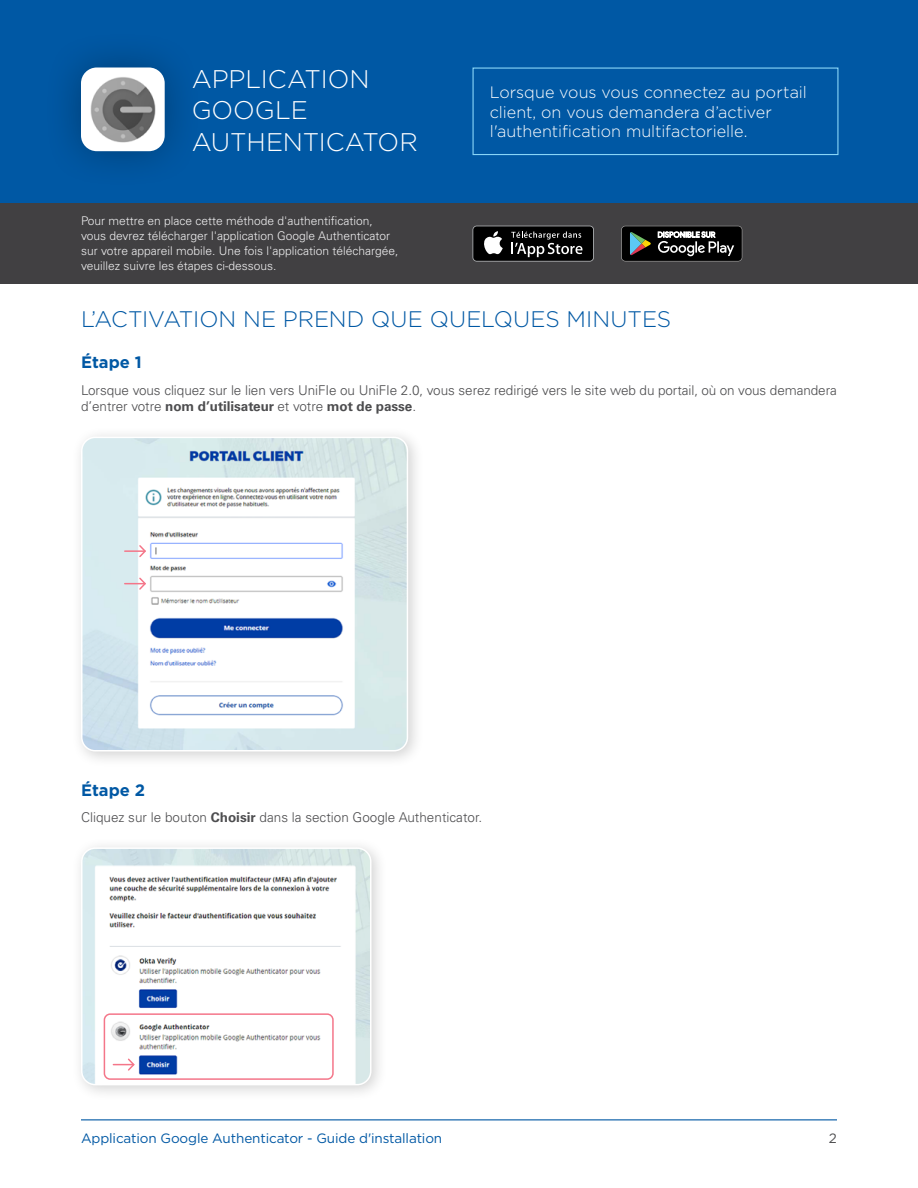
<style>
.page{position:relative;width:918px;height:1188px;background:#fff}
.page>*{position:absolute;margin:0;border:0;box-sizing:border-box;transform-origin:0 0}
.t1{font:300 25.5px/31.5px "Gotham";letter-spacing:-.005em;color:#fff}
.t2{font:300 22.5px "Gotham";color:#0058a4}
.P_-_Encadré{font:300 16.5px/19.5px "Gotham";color:#fff}
.t3{font:700 16.5px "Gotham";color:#0058a4}
.t4{font:300 13.5px/16.5px "Univers LT Pro 45";letter-spacing:-.005em;color:#4d4d4f}
.t5{font:13.5px "Gotham";letter-spacing:-.01em;color:#0058a4}
.t6{font:13.5px "Gotham";color:#4d4d4f}
.t7{font:300 12px/15px "Univers LT Pro 45";color:#ededee}
.s1{font-family:"Univers LT Pro 65";font-weight:700}
</style>
<div class="page">
<hr style="left:81px;top:1119px;width:756px;height:1px;background:#0058a4">
<div style="left:0;top:0;width:918px;height:230px;background:#0058a4"></div>
<svg style="left:472px;top:67px;width:367px;height:89px"></svg>
<div style="left:43px;top:29px;width:160px;height:160px;background:#000;opacity:.3"></div>
<img style="left:81px;top:68px;width:84px;height:83px">
<div style="left:71px;top:427px;width:354px;height:341px;background:#000;opacity:.18"></div>
<img style="left:82px;top:437px;width:325px;height:314px">
<div style="left:81px;top:437px;width:327px;height:315px;border:2px solid #fff;border-radius:14px"></div>
<svg style="left:138px;top:544px;width:9px;height:15px"></svg>
<hr style="left:125px;top:550px;width:20px;height:2px;background:#f47689">
<svg style="left:125px;top:576px;width:22px;height:15px"></svg>
<div style="left:71px;top:837px;width:317px;height:265px;background:#000;opacity:.18"></div>
<img style="left:82px;top:848px;width:289px;height:237px">
<div style="left:81px;top:847px;width:291px;height:238px;border:2px solid #fff;border-radius:14px"></div>
<svg style="left:113px;top:1057px;width:23px;height:15px"></svg>
<div style="left:104px;top:1013px;width:230px;height:67px;border:2px solid #f47689;border-radius:6px"></div>
<div style="left:0;top:203px;width:918px;height:81px;background:#414042"></div>
<svg style="left:473px;top:226px;width:121px;height:36px"></svg>
<div style="left:473px;top:226px;width:120px;height:35px;background:#000;border-radius:3px"></div>
<svg style="left:484px;top:231px;width:19px;height:23px"></svg>
<svg style="left:511px;top:232px;width:72px;height:25px"></svg>
<svg style="left:621px;top:226px;width:121px;height:36px;background:#333533"></svg>
<h2 class="t1" style="left:192px;top:62px;width:228px">APPLICATION<br>GOOGLE<br>AUTHENTICATOR</h2>
<p class="t7" style="left:81px;top:213px;width:319px">Pour mettre en place cette méthode d'authentification, vous devrez télécharger l'application Google Authenticator sur votre appareil mobile. Une fois l'application téléchargée, veuillez suivre les étapes ci-dessous.</p>
<p class="P_-_Encadré" style="left:490px;top:82px;width:319px">Lorsque vous vous connectez au portail client, on vous demandera d’activer l'authentification multifactorielle.</p>
<h2 class="t2" style="left:81px;top:305px;width:592px">L’ACTIVATION NE PREND QUE QUELQUES MINUTES</h2>
<h3 class="t3" style="left:81px;top:352px;width:62px">Étape 1</h3>
<p class="t4" style="left:81px;top:381px;width:757px">Lorsque vous cliquez sur le lien vers UniFIe ou UniFIe 2.0, vous serez redirigé vers le site web du portail, où on vous demandera d’entrer votre <span class="s1">nom d’utilisateur</span> et votre <span class="s1">mot de passe</span>.</p>
<h3 class="t3" style="left:81px;top:779px;width:66px">Étape 2</h3>
<p class="t4" style="left:81px;top:809px;width:403px">Cliquez sur le bouton <span class="s1">Choisir</span> dans la section Google Authenticator.</p>
<p class="t5" style="left:81px;top:1130px;width:363px">Application Google Authenticator - Guide d'installation</p>
<p class="t6" style="left:829px;top:1130px;width:10px">2</p>
</div>
